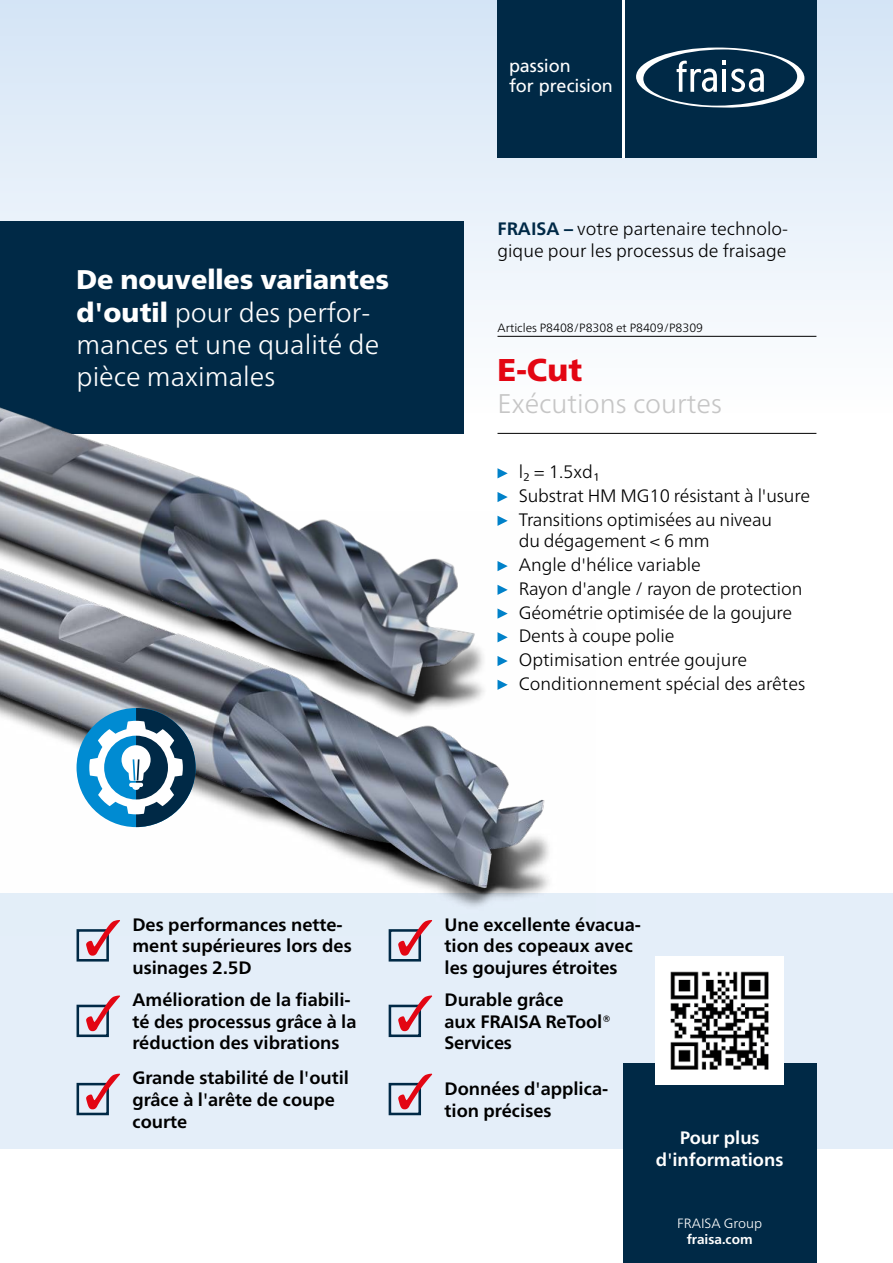
<style>
.page{position:relative;width:893px;height:1263px;background:#fff}
.page>*{position:absolute;margin:0;border:0;box-sizing:border-box;transform-origin:0 0}
.t1{font:900 31.5px "Frutiger Neue LT Pro";color:#e30613}
.t2{font:300 27px/32.4px "Frutiger Neue LT Pro";color:#fff}
.t3{font:300 27px "Frutiger Neue LT Pro";color:#c6c6c6}
.t4{font:300 18px/23.7px "Frutiger Neue LT Pro";letter-spacing:-.01em;color:#000}
.t5{font:700 18px/21.6px "Frutiger Neue LT Pro";color:#000}
.t6{font:700 18px/21.6px "Frutiger Neue LT Pro";color:#fff;text-align:center}
.t7{font:18px "Frutiger LT Std";letter-spacing:-.005em;color:#fff}
.t8{font:300 13.5px "Frutiger Neue LT Pro";color:#fff}
.t9{font:700 13.5px "Frutiger Neue LT Pro";color:#fff}
.t10{font:300 12px "Frutiger Neue LT Pro";color:#000}
.s1{font-weight:900}
.s2{font-weight:700;color:#002946}
</style>
<div class="page">
<div style="left:0;top:893px;width:893px;height:255px;background:#e4eef9"></div>
<div style="left:0;top:0;width:893px;height:413px;background:linear-gradient(to bottom,#d3e4f5,#fefeff)"></div>
<div style="left:0;top:221px;width:463px;height:213px;background:#002946"></div>
<div style="left:497px;top:0;width:128px;height:157px;background:#002946"></div>
<hr style="left:623px;top:0;width:2px;height:157px;background:#fff">
<div style="left:625px;top:0;width:191px;height:157px;background:#002946"></div>
<svg style="left:636px;top:48px;width:168px;height:60px"></svg>
<hr style="left:497px;top:336px;width:319px;height:1px;background:#000">
<hr style="left:497px;top:433px;width:319px;height:1px;background:#000">
<img style="left:0;top:307px;width:530px;height:204px">
<img style="left:0;top:511px;width:549px;height:425px">
<div style="left:77px;top:708px;width:119px;height:119px;background:#008bd2;border-radius:50%"></div>
<svg style="left:89px;top:708px;width:107px;height:119px"></svg>
<div style="left:623px;top:1063px;width:193px;height:200px;background:#002946"></div>
<div style="left:77px;top:929px;width:32px;height:32px;border:3px solid #002946"></div>
<svg style="left:86px;top:920px;width:34px;height:36px"></svg>
<div style="left:389px;top:929px;width:32px;height:32px;border:3px solid #002946"></div>
<svg style="left:398px;top:920px;width:34px;height:36px"></svg>
<div style="left:77px;top:1005px;width:32px;height:32px;border:3px solid #002946"></div>
<svg style="left:86px;top:995px;width:34px;height:36px"></svg>
<div style="left:389px;top:1005px;width:32px;height:32px;border:3px solid #002946"></div>
<svg style="left:398px;top:995px;width:34px;height:36px"></svg>
<div style="left:77px;top:1083px;width:32px;height:32px;border:3px solid #002946"></div>
<svg style="left:86px;top:1073px;width:34px;height:36px"></svg>
<div style="left:389px;top:1083px;width:32px;height:32px;border:3px solid #002946"></div>
<svg style="left:398px;top:1073px;width:34px;height:36px"></svg>
<svg style="left:497px;top:468px;width:11px;height:10px"></svg>
<svg style="left:497px;top:492px;width:11px;height:10px"></svg>
<svg style="left:497px;top:516px;width:11px;height:10px"></svg>
<svg style="left:497px;top:561px;width:11px;height:10px"></svg>
<svg style="left:497px;top:585px;width:11px;height:10px"></svg>
<svg style="left:497px;top:608px;width:11px;height:11px"></svg>
<svg style="left:497px;top:632px;width:11px;height:10px"></svg>
<svg style="left:497px;top:656px;width:11px;height:10px"></svg>
<svg style="left:497px;top:680px;width:11px;height:10px"></svg>
<img style="left:656px;top:957px;width:127px;height:127px">
<p class="t7" style="left:509px;top:56px;width:63px">passion</p>
<p class="t7" style="left:509px;top:62px;width:105px">for precision</p>
<h2 class="t2" style="left:77px;top:264px;width:314px"><span class="s1">De nouvelles variantes d'outil</span> pour des perfor&shy;mances et une qualité de pièce maximales</h2>
<p class="t4" style="left:497px;top:218px;width:292px;line-height:21.6px"><span class="s2">FRAISA –</span> votre partenaire technolo&shy;gique pour les processus de fraisage</p>
<p class="t10" style="left:497px;top:320px;width:207px">Articles P8408/P8308 et P8409/P8309</p>
<h1 class="t1" style="left:497px;top:351px;width:86px">E-Cut</h1>
<h2 class="t3" style="left:497px;top:388px;width:226px">Exécutions courtes</h2>
<p class="t4" style="left:519px;top:460px;width:293px">l₂ = 1.5xd₁<br>Substrat HM MG10 résistant à l'usure<br>Transitions optimisées au niveau</p>
<p class="t4" style="left:519px;top:529px;width:288px">du dégagement &lt; 6 mm<br>Angle d'hélice variable<br>Rayon d'angle / rayon de protection<br>Géométrie optimisée de la goujure<br>Dents à coupe polie<br>Optimisation entrée goujure<br>Conditionnement spécial des arêtes</p>
<p class="t5" style="left:132px;top:913px;width:221px">Des performances nette&shy;ment supérieures lors des usinages 2.5D</p>
<p class="t5" style="left:444px;top:913px;width:198px">Une excellente évacua&shy;tion des copeaux avec les goujures étroites</p>
<p class="t5" style="left:132px;top:989px;width:226px">Amélioration de la fiabili&shy;té des processus grâce à la réduction des vibrations</p>
<p class="t5" style="left:444px;top:989px;width:168px">Durable grâce<br>aux FRAISA ReTool®<br>Services</p>
<p class="t5" style="left:132px;top:1067px;width:218px">Grande stabilité de l'outil grâce à l'arête de coupe courte</p>
<p class="t5" style="left:444px;top:1078px;width:165px">Données d'applica&shy;tion précises</p>
<p class="t6" style="left:656px;top:1127px;width:129px">Pour plus d'informations</p>
<p class="t8" style="left:677px;top:1215px;width:86px">FRAISA Group</p>
<p class="t9" style="left:687px;top:1231px;width:68px">fraisa.com</p>
</div>
